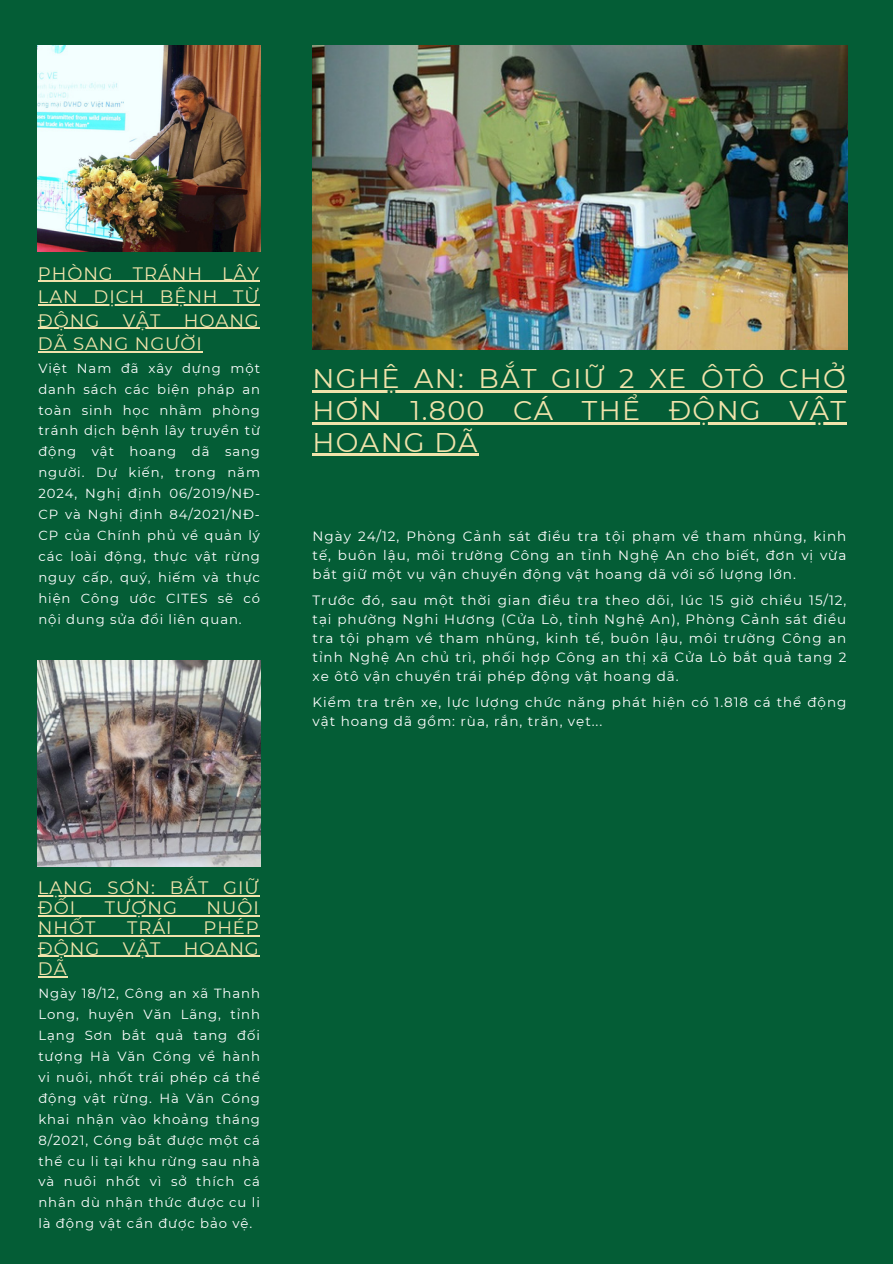
<style>
.page{position:relative;width:893px;height:1264px;background:#fff}
.page>*{position:absolute;margin:0;border:0;box-sizing:border-box;transform-origin:0 0}
.t1{font:27px/31.5px "Montserrat";letter-spacing:.05em;color:#f0e3ab;text-align:justify}
.t2{font:18px/23.7px "Montserrat";letter-spacing:.05em;color:#f0e3ab}
.t3{font:13.5px/19.2px "Montserrat";letter-spacing:.07em;color:#fff;text-align:justify}
.t4{font:13.2px/20.9px "Montserrat";letter-spacing:.07em;color:#fff;text-align:justify}
</style>
<div class="page">
<div style="left:0;top:0;width:892px;height:1263px;background:#045d36"></div>
<img style="left:38px;top:46px;width:223px;height:206px">
<img style="left:312px;top:46px;width:535px;height:304px">
<img style="left:38px;top:660px;width:223px;height:206px">
<hr style="left:312px;top:391px;width:535px;height:2px;background:#f0e3ab">
<hr style="left:312px;top:422px;width:535px;height:2px;background:#f0e3ab">
<hr style="left:312px;top:454px;width:167px;height:2px;background:#f0e3ab">
<hr style="left:38px;top:281px;width:222px;height:1px;background:#f0e3ab">
<hr style="left:38px;top:304px;width:222px;height:1px;background:#f0e3ab">
<hr style="left:38px;top:328px;width:222px;height:1px;background:#f0e3ab">
<hr style="left:38px;top:351px;width:165px;height:2px;background:#f0e3ab">
<hr style="left:38px;top:895px;width:222px;height:1px;background:#f0e3ab">
<hr style="left:38px;top:915px;width:222px;height:1px;background:#f0e3ab">
<hr style="left:38px;top:935px;width:222px;height:1px;background:#f0e3ab">
<hr style="left:38px;top:955px;width:222px;height:1px;background:#f0e3ab">
<hr style="left:38px;top:976px;width:30px;height:1px;background:#f0e3ab">
<p class="t2" style="left:38px;top:261px;width:222px;text-align:justify">PHÒNG TRÁNH LÂY LAN DỊCH BỆNH TỪ ĐỘNG</p>
<p class="t2" style="left:123px;top:308px;width:39px">VẬT</p>
<p class="t2" style="left:38px;top:308px;width:222px;text-indent:146px">HOANG<br>DÃ SANG NGƯỜI</p>
<p class="t4" style="left:38px;top:357px;width:223px">Việt Nam đã xây dựng một danh sách các biện pháp an toàn sinh học nhằm phòng tránh dịch bệnh lây truyền từ động vật hoang dã sang người. Dự kiến, trong năm 2024, Nghị định 06/2019/NĐ-CP và Nghị định 84/2021/NĐ-CP của Chính phủ về quản lý các loài động, thực vật rừng nguy cấp, quý, hiếm và thực hiện Công ước CITES sẽ có nội dung sửa đổi liên quan.</p>
<p class="t1" style="left:312px;top:363px;width:535px">NGHỆ AN: BẮT GIỮ 2 XE ÔTÔ CHỞ HƠN 1.800 CÁ THỂ ĐỘNG VẬT HOANG DÃ</p>
<p class="t3" style="left:312px;top:526px;width:535px">Ngày 24/12, Phòng Cảnh sát điều tra tội phạm về tham nhũng, kinh tế, buôn lậu, môi trường Công an tỉnh Nghệ An cho biết, đơn vị vừa bắt giữ một vụ vận chuyển động vật hoang dã với số lượng lớn.</p>
<p class="t3" style="left:312px;top:590px;width:535px">Trước đó, sau một thời gian điều tra theo dõi, lúc 15 giờ chiều 15/12, tại phường Nghi Hương (Cửa Lò, tỉnh Nghệ An), Phòng Cảnh sát điều tra tội phạm về tham nhũng, kinh tế, buôn lậu, môi trường Công an tỉnh Nghệ An chủ trì, phối hợp Công an thị xã Cửa Lò bắt quả tang 2 xe ôtô vận chuyển trái phép động vật hoang dã.</p>
<p class="t3" style="left:312px;top:693px;width:535px">Kiểm tra trên xe, lực lượng chức năng phát hiện có 1.818 cá thể động vật hoang dã gồm: rùa, rắn, trăn, vẹt...</p>
<p class="t2" style="left:38px;top:877px;width:222px;line-height:20.2px">LẠNG SƠN: BẮT GIỮ<br>ĐỐI</p>
<p class="t2" style="left:105px;top:895px;width:73px">TƯỢNG</p>
<p class="t2" style="left:207px;top:895px;width:54px">NUÔI</p>
<p class="t2" style="left:38px;top:916px;width:59px">NHỐT</p>
<p class="t2" style="left:127px;top:916px;width:46px">TRÁI</p>
<p class="t2" style="left:203px;top:916px;width:57px">PHÉP</p>
<p class="t2" style="left:38px;top:936px;width:63px">ĐỘNG</p>
<p class="t2" style="left:123px;top:936px;width:39px">VẬT</p>
<p class="t2" style="left:184px;top:936px;width:76px">HOANG</p>
<p class="t2" style="left:38px;top:956px;width:30px">DÃ</p>
<p class="t4" style="left:38px;top:982px;width:223px">Ngày 18/12, Công an xã Thanh Long, huyện Văn Lãng, tỉnh Lạng Sơn bắt quả tang đối tượng Hà Văn Cóng về hành vi nuôi, nhốt trái phép cá thể động vật rừng. Hà Văn Cóng khai nhận vào khoảng tháng 8/2021, Cóng bắt được một cá thể cu li tại khu rừng sau nhà và nuôi nhốt vì sở thích cá nhân dù nhận thức được cu li là động vật cần được bảo vệ.</p>
</div>
